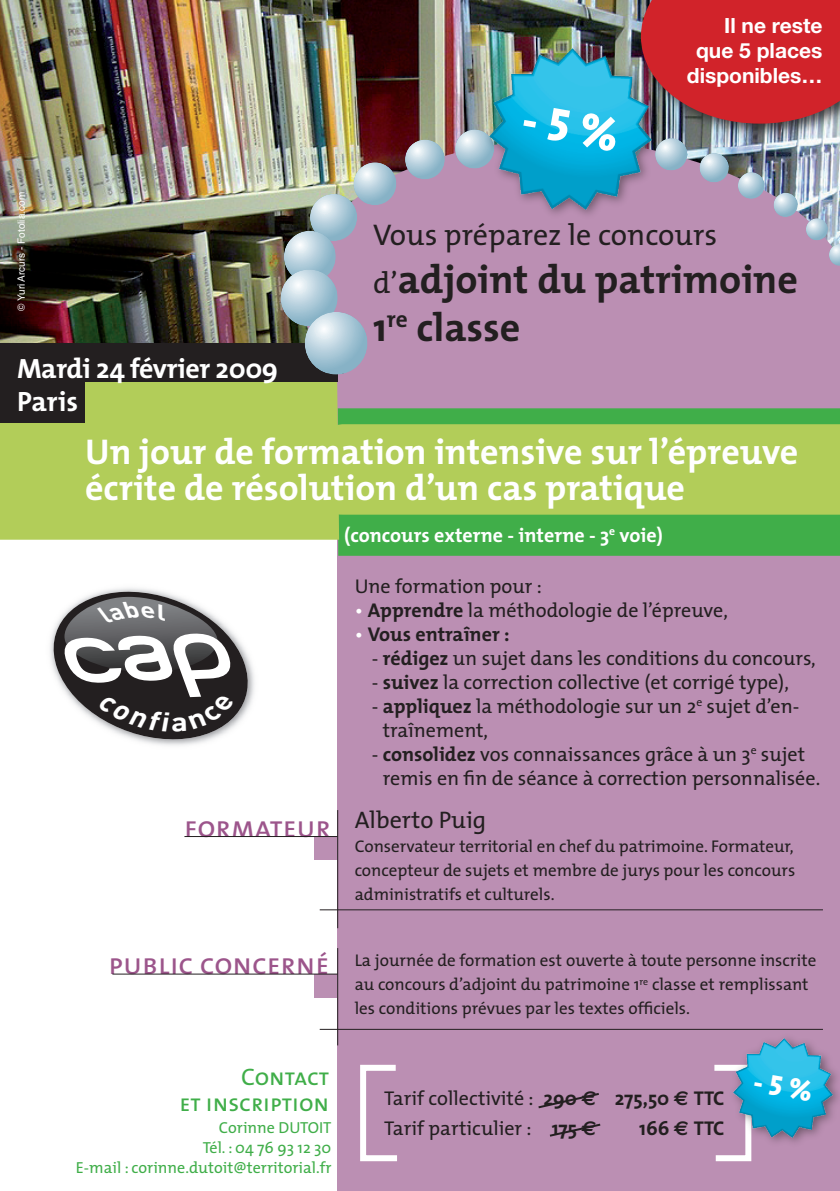
<style>
.page{position:relative;width:840px;height:1191px;background:#fff}
.page>*{position:absolute;margin:0;border:0;box-sizing:border-box;transform-origin:0 0}
.t1{font:700 40px/48px "The Mix";color:#231f20}
.t2{font:700 36px/36px "The Mix";color:#fff}
.t3{font:30px "The Mix Caps";color:#9c558b}
.t4{font:30px "The Mix";color:#231f20}
.t5{font:700 28px/33.6px "The Mix";letter-spacing:-.015em;color:#fff}
.t6{font:24px/26px "The Mix Caps";color:#40ae49;text-align:right}
.t7{font:24px "The Mix";color:#231f20}
.t8{font:700 21px/25.2px "Helvetica Neue";color:#fff;text-align:right}
.t9{font:20px/24px "The Mix";color:#231f20}
.t10{font:700 20px "The Mix";color:#fff}
.t11{font:700 20px "The Mix";color:#231f20}
.t12{font:17px/24px "The Mix";color:#231f20;text-align:justify}
.t13{font:16px/20px "The Mix";color:#40ae49;text-align:right}
.t14{font:10px "Helvetica";color:#fff}
.s1{font-weight:400;font-size:30px}
.s2{color:#fff}
.s3{font-weight:700}
.s4{font-weight:400;color:#fff}
.s5{font-family:"Euro Sans";font-weight:700}
.s6{font-family:"Euro Sans"}
</style>
<div class="page">
<div style="left:337px;top:0;width:502px;height:1191px;background:#bb8fb3"></div>
<img style="left:0;top:0;width:634px;height:344px">
<div style="left:338px;top:408px;width:501px;height:148px;background:#40ae49"></div>
<div style="left:0;top:380px;width:339px;height:160px;background:#b2cd59"></div>
<div style="left:0;top:373px;width:85px;height:49px;background:#231f20"></div>
<div style="left:634px;top:0;width:205px;height:142px;background:#231f20;opacity:.75"></div>
<svg style="left:640px;top:0;width:199px;height:124px;background:#c72930"></svg>
<div style="left:0;top:344px;width:337px;height:38px;background:#231f20"></div>
<svg style="left:300px;top:139px;width:539px;height:234px"></svg>
<div style="left:314px;top:836px;width:23px;height:23px;background:#bb8fb3"></div>
<div style="left:314px;top:974px;width:23px;height:23px;background:#bb8fb3"></div>
<hr style="left:184px;top:836px;width:153px;height:1px;background:#231f20">
<hr style="left:337px;top:810px;width:1px;height:118px;background:#231f20">
<hr style="left:319px;top:909px;width:503px;height:1px;background:#231f20">
<hr style="left:112px;top:973px;width:225px;height:1px;background:#231f20">
<hr style="left:337px;top:948px;width:1px;height:97px;background:#231f20">
<hr style="left:319px;top:1028px;width:503px;height:1px;background:#231f20">
<div style="left:303px;top:424px;width:536px;height:90px;background:#b2cd59"></div>
<svg style="left:828px;top:244px;width:11px;height:22px"></svg>
<svg style="left:805px;top:218px;width:22px;height:22px"></svg>
<svg style="left:773px;top:193px;width:24px;height:24px"></svg>
<svg style="left:737px;top:172px;width:27px;height:27px"></svg>
<svg style="left:699px;top:153px;width:29px;height:29px"></svg>
<svg style="left:654px;top:138px;width:33px;height:32px"></svg>
<svg style="left:455px;top:130px;width:39px;height:38px"></svg>
<svg style="left:405px;top:140px;width:39px;height:39px"></svg>
<svg style="left:353px;top:162px;width:43px;height:43px"></svg>
<svg style="left:310px;top:194px;width:47px;height:47px;background:#b0ccd9"></svg>
<svg style="left:284px;top:231px;width:51px;height:52px;background:#b6d0dc"></svg>
<svg style="left:280px;top:269px;width:57px;height:57px;background:#b0cbd8"></svg>
<svg style="left:304px;top:312px;width:63px;height:62px;background:#aecad8"></svg>
<div style="left:482px;top:42px;width:176px;height:180px;background:#bb8fb3"></div>
<img style="left:481px;top:41px;width:177px;height:177px">
<svg style="left:360px;top:1064px;width:37px;height:98px"></svg>
<svg style="left:538px;top:1093px;width:61px;height:16px"></svg>
<svg style="left:549px;top:1123px;width:52px;height:14px"></svg>
<img style="left:745px;top:1038px;width:91px;height:97px">
<svg style="left:523px;top:107px;width:96px;height:45px;background:#14bbe7"></svg>
<svg style="left:48px;top:590px;width:209px;height:151px"></svg>
<svg style="left:714px;top:1061px;width:98px;height:101px"></svg>
<p class="t14" style="left:13px;top:311px;width:120px;rotate:-90deg">© Yuri Arcurs - Fotolia.com</p>
<p class="t8" style="left:686px;top:13px;width:137px">Il ne reste que 5 places disponibles…</p>
<h3 class="t4" style="left:373px;top:209px;width:345px">Vous préparez le concours</h3>
<h1 class="t1" style="left:373px;top:254px;width:426px"><span class="s1">d’</span>adjoint du patrimoine<br>1<sup>re</sup> classe</h1>
<h3 class="t5" style="left:17px;top:351px;width:262px">Mardi 24 février 2009<br>Paris</h3>
<h2 class="t2" style="left:85px;top:433px;width:714px">Un jour de formation intensive sur l’épreuve écrite de résolution d’un cas pratique</h2>
<p class="t10" style="left:344px;top:518px;width:320px">(concours externe - interne - 3<sup>e</sup> voie)</p>
<h3 class="t3" style="left:184px;top:801px;width:148px">formateur</h3>
<h3 class="t3" style="left:108px;top:938px;width:222px">public concerné</h3>
<p class="t6" style="left:179px;top:1062px;width:151px">Contact<br>et inscription</p>
<p class="t13" style="left:76px;top:1116px;width:257px">Corinne DUTOIT<br>Tél. : 04 76 93 12 30<br>E-mail : corinne.dutoit@territorial.fr</p>
<p class="t9" style="left:354px;top:573px;width:188px">Une formation pour :</p>
<p class="t9" style="left:354px;top:597px;width:374px"><span class="s2">•</span> <span class="s3">Apprendre</span> la méthodologie de l’épreuve,</p>
<p class="t11" style="left:354px;top:617px;width:156px"><span class="s4">•</span> Vous entraîner :</p>
<p class="t9" style="left:371px;top:645px;width:445px">- <span class="s3">rédigez</span> un sujet dans les conditions du concours,</p>
<p class="t9" style="left:371px;top:669px;width:418px">- <span class="s3">suivez</span> la correction collective (et corrigé type),</p>
<p class="t9" style="left:382px;top:693px;width:418px;text-indent:-11px">- <span class="s3">appliquez</span> la méthodologie sur un 2<sup>e</sup> sujet d’en&shy;traînement,</p>
<p class="t9" style="left:382px;top:741px;width:439px;text-indent:-11px">- <span class="s3">consolidez</span> vos connaissances grâce à un 3<sup>e</sup> sujet remis en fin de séance à correction personnalisée.</p>
<p class="t7" style="left:354px;top:800px;width:133px">Alberto Puig</p>
<p class="t12" style="left:354px;top:834px;width:442px">Conservateur territorial en chef du patrimoine. Formateur, concepteur de sujets et membre de jurys pour les concours administratifs et culturels.</p>
<p class="t12" style="left:354px;top:948px;width:463px;text-align:left">La journée de formation est ouverte à toute personne inscrite au concours d’adjoint du patrimoine 1<sup>re</sup> classe et remplissant les conditions prévues par les textes officiels.</p>
<p class="t9" style="left:384px;top:1082px;width:341px;line-height:30px">Tarif collectivité : <span class="s3">290</span> <span class="s5">€</span> <span class="s3">275,50</span> <span class="s5">€</span> <span class="s3">TTC<br></span>Tarif particulier : <span class="s3">175</span> <span class="s5">€</span></p>
<p class="t11" style="left:639px;top:1111px;width:87px">166 <span class="s6">€</span> TTC</p>
</div>
